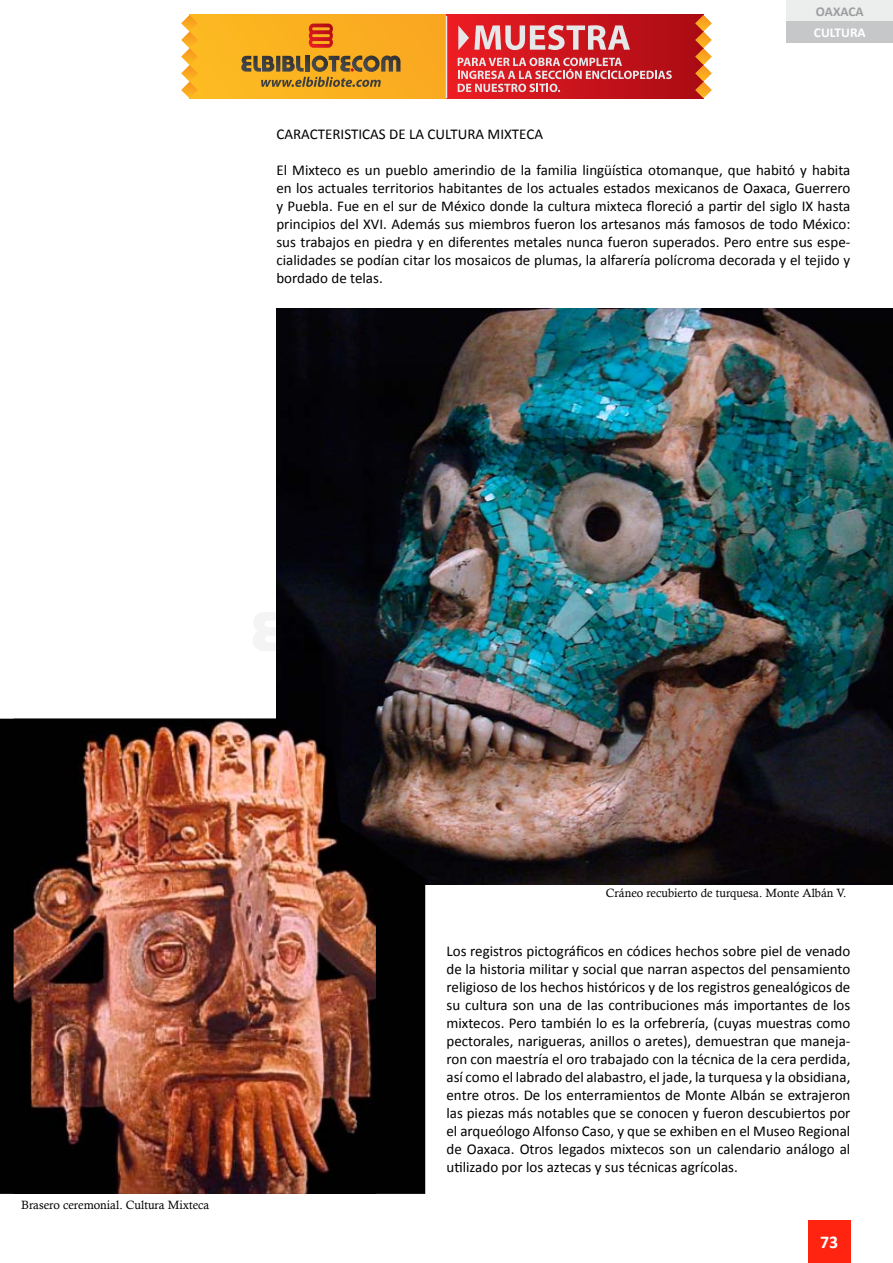
<style>
.page{position:relative;width:893px;height:1263px;background:#fff}
.page>*{position:absolute;margin:0;border:0;box-sizing:border-box;transform-origin:0 0}
.t1{font:700 18px "Calibri";color:#fff}
.t2{font:15px/18px "Calibri";color:#000;text-align:justify}
.t3{font:700 13.5px "Calibri";color:#fff}
.t4{font:700 13.5px "Calibri";color:#9c9e9f}
.t5{font:12px "Calisto";color:#000}
</style>
<div class="page">
<div style="left:808px;top:1220px;width:42px;height:43px;background:#ff2410"></div>
<div style="left:787px;top:0;width:106px;height:21px;background:#eceded"></div>
<div style="left:787px;top:21px;width:106px;height:22px;background:#c6c7c8"></div>
<img style="left:276px;top:308px;width:617px;height:576px">
<svg style="left:0;top:719px;width:425px;height:475px;background:#120d0b"></svg>
<img style="left:14px;top:719px;width:362px;height:475px">
<svg style="left:253px;top:612px;width:25px;height:39px"></svg>
<svg style="left:284px;top:612px;width:56px;height:39px;background:#06070d"></svg>
<div style="left:340px;top:612px;width:11px;height:39px;background:#0e0f16"></div>
<svg style="left:357px;top:612px;width:52px;height:39px;background:#111c23"></svg>
<svg style="left:413px;top:612px;width:11px;height:39px"></svg>
<img style="left:429px;top:611px;width:223px;height:41px">
<svg style="left:181px;top:15px;width:531px;height:83px;background:#dc7336"></svg>
<p class="t4" style="left:816px;top:3px;width:49px">OAXACA</p>
<p class="t3" style="left:814px;top:24px;width:53px">CULTURA</p>
<p class="t2" style="left:276px;top:124px;width:268px">CARACTERISTICAS DE LA CULTURA MIXTECA</p>
<p class="t2" style="left:276px;top:160px;width:576px">El Mixteco es un pueblo amerindio de la familia lingüística otomanque, que habitó y habita en los actuales territorios habitantes de los actuales estados mexicanos de Oaxaca, Guerrero y Puebla. Fue en el sur de México donde la cultura mixteca floreció a partir del siglo IX hasta principios del XVI. Además sus miembros fueron los artesanos más famosos de todo México: sus trabajos en piedra y en diferentes metales nunca fueron superados. Pero entre sus espe&shy;cialidades se podían citar los mosaicos de plumas, la alfarería polícroma decorada y el tejido y bordado de telas.</p>
<p class="t5" style="left:21px;top:1198px;width:190px">Brasero ceremonial. Cultura Mixteca</p>
<p class="t5" style="left:606px;top:886px;width:242px">Cráneo recubierto de turquesa. Monte Albán V.</p>
<p class="t2" style="left:446px;top:941px;width:405px">Los registros pictográficos en códices hechos sobre piel de venado de la historia militar y social que narran aspectos del pensamiento religioso de los hechos históricos y de los registros genealógicos de su cultura son una de las contribuciones más importantes de los mixtecos. Pero también lo es la orfebrería, (cuyas muestras como pectorales, narigueras, anillos o aretes), demuestran que maneja&shy;ron con maestría el oro trabajado con la técnica de la cera perdida, así como el labrado del alabastro, el jade, la turquesa y la obsidiana, entre otros. De los enterramientos de Monte Albán se extrajeron las piezas más notables que se conocen y fueron descubiertos por el arqueólogo Alfonso Caso, y que se exhiben en el Museo Regional de Oaxaca. Otros legados mixtecos son un calendario análogo al utilizado por los aztecas y sus técnicas agrícolas.</p>
<p class="t1" style="left:820px;top:1231px;width:20px">73</p>
</div>
